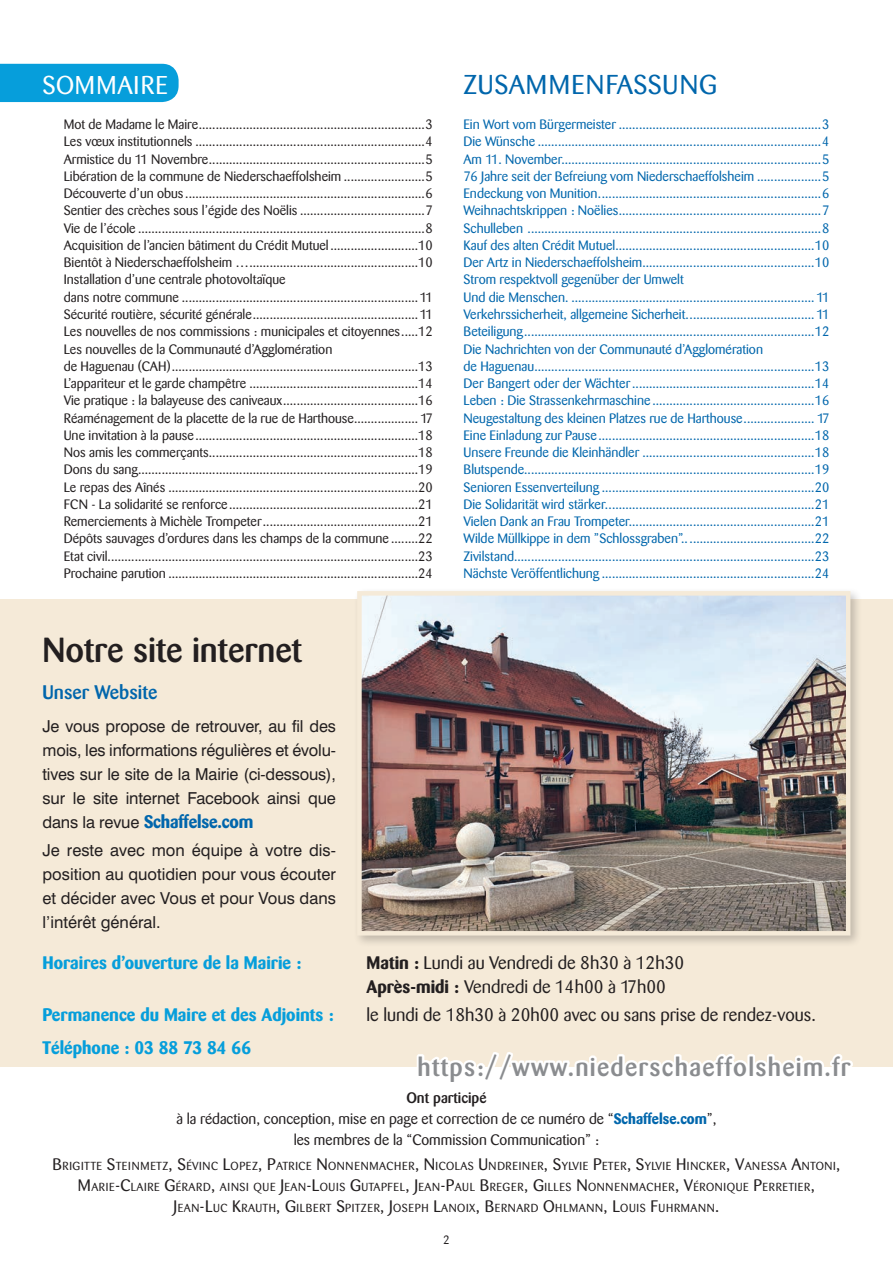
<style>
.page{position:relative;width:893px;height:1263px;background:#fff}
.page>*{position:absolute;margin:0;border:0;box-sizing:border-box;transform-origin:0 0}
.t1{font:500 34.5px "Barmeno";color:#231f20}
.t2{font:27px "Barmeno";letter-spacing:.03em;color:#0166ac}
.t3{font:500 25.5px "Barmeno";letter-spacing:.05em;color:#8a8c8f}
.t4{font:25.5px "Barmeno";letter-spacing:.03em;color:#fff}
.t5{font:500 19.5px "Barmeno";color:#0166ac}
.t6{font:18px/24px "Barmeno";color:#231f20}
.t7{font:700 18px "Barmeno";color:#069edb}
.t8{font:700 18px "Barmeno";letter-spacing:-.01em;color:#0166ac}
.t9{font:16.5px/24px "Swiss 721 BT";letter-spacing:-.01em;color:#231f20;text-align:justify}
.t10{font:15px/21px "Barmeno";color:#231f20;text-align:center}
.t11{font:13.5px/17.2px "Barmeno";color:#0166ac}
.t12{font:13.5px/17.2px "Barmeno";color:#231f20}
.t13{font:12px "Barmeno";color:#231f20}
.t14{font:11.55px/21px "Barmeno";letter-spacing:.05em;color:#231f20;text-align:center}
.s1{font-family:"Swiss 721 BT";font-weight:400;font-size:16.5px;color:#231f20}
.s2{font-weight:700}
.s3{font-weight:500}
.s4{font-weight:700;color:#0166ac}
.s5{font-size:16.5px}
</style>
<div class="page">
<div style="left:0;top:600px;width:893px;height:467px;background:#f5ead8"></div>
<div style="left:0;top:64px;width:179px;height:38px;background:#069edb"></div>
<div style="left:353px;top:587px;width:510px;height:361px;background:#231f20;opacity:.25"></div>
<img style="left:362px;top:596px;width:483px;height:334px">
<div style="left:357px;top:591px;width:493px;height:344px;border:4px solid #f5ead8"></div>
<svg style="left:417px;top:1052px;width:436px;height:15px"></svg>
<h3 class="t4" style="left:43px;top:70px;width:127px">SOMMAIRE</h3>
<h2 class="t2" style="left:463px;top:69px;width:255px">ZUSAMMENFASSUNG</h2>
<p class="t12" style="left:64px;top:116px;width:370px">Mot de Madame le Maire...................................................................3<br>Les vœux institutionnels ....................................................................4<br>Armistice du 11 Novembre................................................................5<br>Libération de la commune de Niederschaeffolsheim ........................5<br>Découverte d’un obus .......................................................................6<br>Sentier des crèches sous l’égide des Noëlis .....................................7<br>Vie de l’école .....................................................................................8<br>Acquisition de l’ancien bâtiment du Crédit Mutuel ..........................10<br>Bientôt à Niederschaeffolsheim …..................................................10<br>Installation d’une centrale photovoltaïque<br>dans notre commune ......................................................................11<br>Sécurité routière, sécurité générale.................................................11<br>Les nouvelles de nos commissions : municipales et citoyennes.....12<br>Les nouvelles de la Communauté d’Agglomération<br>de Haguenau (CAH).........................................................................13<br>L’appariteur et le garde champêtre ..................................................14<br>Vie pratique : la balayeuse des caniveaux........................................16<br>Réaménagement de la placette de la rue de Harthouse................... 17<br>Une invitation à la pause..................................................................18<br>Nos amis les commerçants..............................................................18<br>Dons du sang...................................................................................19<br>Le repas des Aînés ..........................................................................20<br>FCN - La solidarité se renforce........................................................21<br>Remerciements à Michèle Trompeter..............................................21<br>Dépôts sauvages d’ordures dans les champs de la commune ........22<br>Etat civil............................................................................................23<br>Prochaine parution ..........................................................................24</p>
<p class="t11" style="left:463px;top:116px;width:368px">Ein Wort vom Bürgermeister ............................................................3<br>Die Wünsche ....................................................................................4<br>Am 11. November.............................................................................5<br>76 Jahre seit der Befreiung vom Niederschaeffolsheim ...................5<br>Endeckung von Munition..................................................................6<br>Weihnachtskrippen : Noëlies............................................................7<br>Schulleben .......................................................................................8<br>Kauf des alten Crédit Mutuel...........................................................10<br>Der Artz in Niederschaeffolsheim...................................................10<br>Strom respektvoll gegenüber der Umwelt<br>Und die Menschen. ........................................................................ 11<br>Verkehrssicherheit, allgemeine Sicherheit...................................... 11<br>Beteiligung......................................................................................12<br>Die Nachrichten von der Communauté d’Agglomération<br>de Haguenau...................................................................................13<br>Der Bangert oder der Wächter......................................................14<br>Leben : Die Strassenkehrmaschine ................................................16<br>Neugestaltung des kleinen Platzes rue de Harthouse..................... 17<br>Eine Einladung zur Pause ................................................................18<br>Unsere Freunde die Kleinhändler ...................................................18<br>Blutspende......................................................................................19<br>Senioren Essenverteilung ...............................................................20<br>Die Solidarität wird stärker..............................................................21<br>Vielen Dank an Frau Trompeter.......................................................21<br>Wilde Müllkippe in dem ”Schlossgraben”.. .....................................22<br>Zivilstand.........................................................................................23<br>Nächste Veröffentlichung ...............................................................24</p>
<h1 class="t1" style="left:43px;top:630px;width:261px">Notre site internet</h1>
<h3 class="t5" style="left:43px;top:681px;width:116px">Unser Website</h3>
<p class="t9" style="left:43px;top:713px;width:295px">Je vous propose de retrouver, au fil des mois, les informations régulières et évolu&shy;tives sur le site de la Mairie (ci-dessous), sur le site internet Facebook ainsi que</p>
<h3 class="t8" style="left:43px;top:810px;width:212px"><span class="s1">dans la revue</span> Schaffelse.com</h3>
<p class="t9" style="left:43px;top:838px;width:295px">Je reste avec mon équipe à votre dis&shy;position au quotidien pour vous écouter et décider avec Vous et pour Vous dans l’intérêt général.</p>
<h3 class="t7" style="left:43px;top:952px;width:260px">Horaires d’ouverture de la Mairie :</h3>
<h3 class="t6" style="left:367px;top:951px;width:319px"><span class="s2">Matin :</span> Lundi au Vendredi de 8h30 à 12h30<br><span class="s2">Après-midi :</span> Vendredi de 14h00 à 17h00</h3>
<h3 class="t7" style="left:43px;top:1004px;width:293px">Permanence du Maire et des Adjoints :</h3>
<h3 class="t6" style="left:367px;top:1003px;width:451px">le lundi de 18h30 à 20h00 avec ou sans prise de rendez-vous.</h3>
<h3 class="t7" style="left:43px;top:1036px;width:210px">Téléphone : 03 88 73 84 66</h3>
<p class="t10" style="left:176px;top:1087px;width:542px"><span class="s3">Ont participé<br></span>à la rédaction, conception, mise en page et correction de ce numéro de “<span class="s4">Schaffelse.com</span>”, les membres de la “Commission Communication” :</p>
<p class="t14" style="left:53px;top:1155px;width:789px"><span class="s5">B</span>RIGITTE <span class="s5">S</span>TEINMETZ<span class="s5">, S</span>ÉVINC <span class="s5">L</span>OPEZ<span class="s5">, P</span>ATRICE <span class="s5">N</span>ONNENMACHER<span class="s5">, N</span> ICOLAS <span class="s5">U</span>NDREINER<span class="s5">, S</span>YLVIE <span class="s5">P</span>ETER<span class="s5">, S</span>YLVIE <span class="s5">H</span> INCKER<span class="s5">, V</span>ANESSA <span class="s5">A</span>NTONI<span class="s5">,<br>M</span>ARIE<span class="s5">-C</span>LAIRE <span class="s5">G</span>ÉRARD<span class="s5">,</span> AINSI QUE <span class="s5">J</span>EAN<span class="s5">-L</span>OUIS <span class="s5">G</span>UTAPFEL<span class="s5">, J</span>EAN<span class="s5">-P</span>AUL <span class="s5">B</span>REGER<span class="s5">, G</span>ILLES <span class="s5">N</span>ONNENMACHER<span class="s5">, V</span>ÉRONIQUE <span class="s5">P</span>ERRETIER<span class="s5">,<br>J</span>EAN<span class="s5">-L</span>UC <span class="s5">K</span>RAUTH<span class="s5">, G</span>ILBERT <span class="s5">S</span>PITZER<span class="s5">, J</span>OSEPH <span class="s5">L</span>ANOIX<span class="s5">, B</span>ERNARD <span class="s5">O</span>HLMANN<span class="s5">, L</span>OUIS <span class="s5">F</span>UHRMANN<span class="s5">.</span></p>
<h3 class="t3" style="left:418px;top:1052px;width:434px">https://www.niederschaeffolsheim.fr</h3>
<p class="t13" style="left:443px;top:1233px;width:8px">2</p>
</div>
